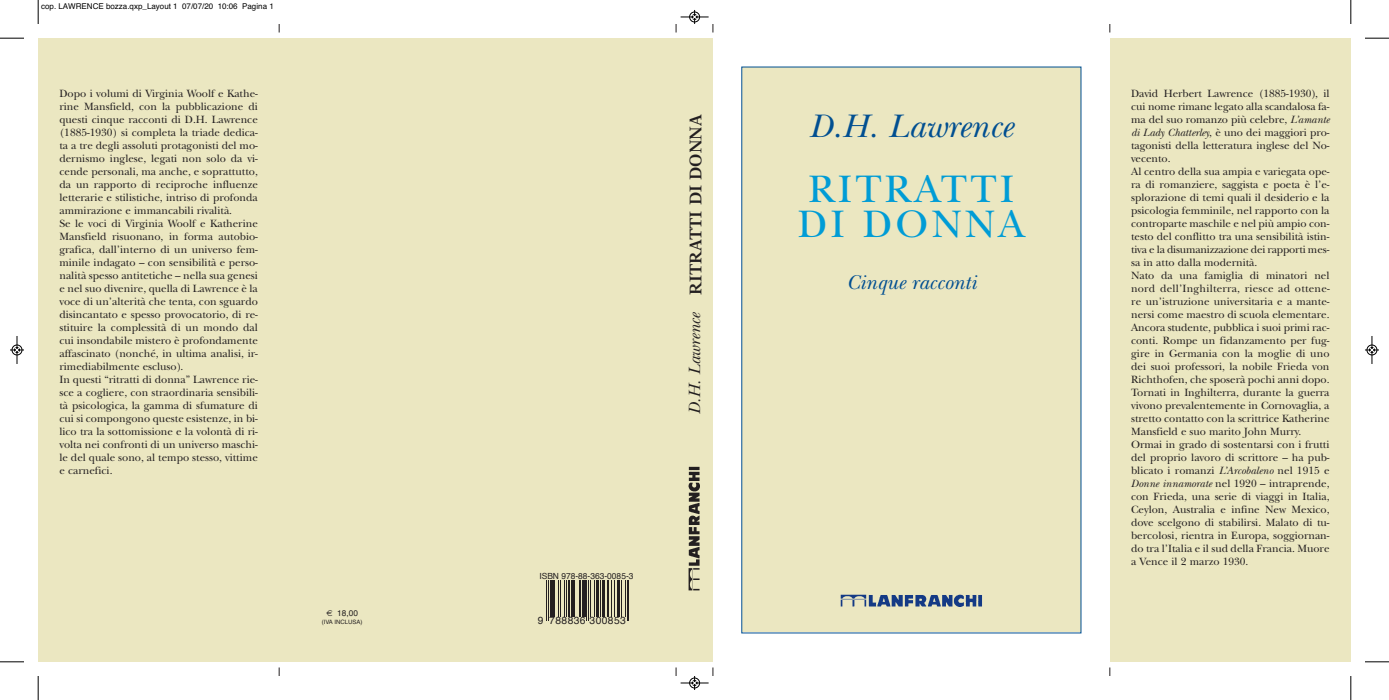
<style>
.page{position:relative;width:1389px;height:700px;background:#fff}
.page>*{position:absolute;margin:0;border:0;box-sizing:border-box;transform-origin:0 0}
.t1{font:40px/35px "New Baskerville";letter-spacing:.08em;color:#009cd6}
.t2{font:italic 34px "New Baskerville";color:#014f91}
.t3{font:italic 21px "New Baskerville";color:#014f91}
.t4{font:600 17px "New Aster";color:#231f20}
.t5{font:11px/13px "New Baskerville";color:#231f20}
.t6{font:10.3px "Helvetica";letter-spacing:.04em;color:#231f20}
.t7{font:8.4px "Helvetica";color:#231f20}
.t8{font:8.3px "Helvetica";color:#231f20}
.t9{font:8px "Helvetica";color:#000}
.t10{font:6px "Helvetica";color:#231f20}
.s1{font-family:"Euro Sans"}
.s2{font-family:"New Baskerville";font-weight:400;font-style:italic}
.s3{font-style:italic}
</style>
<div class="page">
<div style="left:38px;top:38px;width:1313px;height:624px;background:#ebe7c1"></div>
<hr style="left:546px;top:580px;width:1px;height:41px;background:#231f20">
<hr style="left:548px;top:580px;width:1px;height:41px;background:#231f20">
<hr style="left:550px;top:580px;width:2px;height:37px;background:#231f20">
<hr style="left:553px;top:580px;width:2px;height:37px;background:#231f20">
<hr style="left:558px;top:580px;width:1px;height:37px;background:#231f20">
<hr style="left:560px;top:580px;width:1px;height:37px;background:#231f20">
<hr style="left:564px;top:580px;width:1px;height:37px;background:#231f20">
<hr style="left:566px;top:580px;width:1px;height:37px;background:#231f20">
<hr style="left:568px;top:580px;width:2px;height:37px;background:#231f20">
<hr style="left:571px;top:580px;width:2px;height:37px;background:#231f20">
<hr style="left:574px;top:580px;width:1px;height:37px;background:#231f20">
<hr style="left:579px;top:580px;width:1px;height:37px;background:#231f20">
<hr style="left:580px;top:580px;width:1px;height:37px;background:#231f20">
<hr style="left:582px;top:580px;width:4px;height:37px;background:#231f20">
<hr style="left:586px;top:580px;width:1px;height:41px;background:#231f20">
<hr style="left:588px;top:580px;width:1px;height:41px;background:#231f20">
<hr style="left:590px;top:580px;width:1px;height:37px;background:#231f20">
<hr style="left:594px;top:580px;width:1px;height:37px;background:#231f20">
<hr style="left:596px;top:580px;width:3px;height:37px;background:#231f20">
<hr style="left:600px;top:580px;width:1px;height:37px;background:#231f20">
<hr style="left:602px;top:580px;width:3px;height:37px;background:#231f20">
<hr style="left:607px;top:580px;width:1px;height:37px;background:#231f20">
<hr style="left:608px;top:580px;width:1px;height:37px;background:#231f20">
<hr style="left:611px;top:580px;width:1px;height:37px;background:#231f20">
<hr style="left:614px;top:580px;width:1px;height:37px;background:#231f20">
<hr style="left:617px;top:580px;width:3px;height:37px;background:#231f20">
<hr style="left:621px;top:580px;width:1px;height:37px;background:#231f20">
<hr style="left:625px;top:580px;width:1px;height:37px;background:#231f20">
<hr style="left:627px;top:580px;width:1px;height:41px;background:#231f20">
<hr style="left:628px;top:580px;width:1px;height:41px;background:#231f20">
<div style="left:713px;top:38px;width:397px;height:624px;background:#fff"></div>
<div style="left:742px;top:68px;width:338px;height:564px;background:#ebe7c1"></div>
<img style="left:840px;top:594px;width:142px;height:13px">
<img style="left:689px;top:466px;width:11px;height:125px">
<svg style="left:38px;top:0;width:1px;height:24px"></svg>
<svg style="left:0;top:38px;width:24px;height:1px"></svg>
<svg style="left:1350px;top:0;width:1px;height:24px"></svg>
<svg style="left:1365px;top:38px;width:24px;height:1px"></svg>
<svg style="left:38px;top:676px;width:1px;height:24px"></svg>
<svg style="left:0;top:661px;width:24px;height:2px"></svg>
<svg style="left:1350px;top:676px;width:1px;height:24px"></svg>
<svg style="left:1365px;top:661px;width:24px;height:2px"></svg>
<svg style="left:676px;top:10px;width:38px;height:23px"></svg>
<svg style="left:676px;top:667px;width:38px;height:23px"></svg>
<svg style="left:10px;top:336px;width:14px;height:28px"></svg>
<svg style="left:1365px;top:336px;width:14px;height:28px"></svg>
<p class="t9" style="left:41px;top:2px;width:234px">cop. LAWRENCE bozza.qxp_Layout 1 07/07/20 10:06 Pagina 1</p>
<p class="t5" style="left:59px;top:88px;width:200px">Dopo i volumi di Virginia Woolf e Kathe&shy;rine Mansfield, con la pubblicazione di questi cinque racconti di D.H. Lawrence (1885-1930) si completa la triade dedica&shy;ta a tre degli assoluti protagonisti del mo&shy;dernismo inglese, legati non solo da vi&shy;cende personali, ma anche, e soprattutto, da un rapporto di reciproche influenze letterarie e stilistiche, intriso di profonda ammirazione e immancabili rivalità.<br>Se le voci di Virginia Woolf e Katherine Mansfield risuonano, in forma autobio&shy;grafica, dall’interno di un universo fem&shy;minile indagato – con sensibilità e perso&shy;nalità spesso antitetiche – nella sua genesi e nel suo divenire, quella di Lawrence è la voce di un’alterità che tenta, con sguardo disincantato e spesso provocatorio, di re&shy;stituire la complessità di un mondo dal cui insondabile mistero è profondamente affascinato (nonché, in ultima analisi, ir&shy;rimediabilmente escluso).<br>In questi “ritratti di donna” Lawrence rie&shy;sce a cogliere, con straordinaria sensibili&shy;tà psicologica, la gamma di sfumature di cui si compongono queste esistenze, in bi&shy;lico tra la sottomissione e la volontà di ri&shy;volta nei confronti di un universo maschi&shy;le del quale sono, al tempo stesso, vittime e carnefici.</p>
<p class="t8" style="left:326px;top:608px;width:33px"><span class="s1">€</span> 18,00</p>
<p class="t10" style="left:322px;top:618px;width:42px">(IVA INCLUSA)</p>
<h3 class="t4" style="left:688px;top:414px;width:301px;rotate:-90deg"><span class="s2">D.H. Lawrence</span> RITRATTI DI DONNA</h3>
<p class="t7" style="left:539px;top:572px;width:96px">ISBN 978-88-363-0085-3</p>
<p class="t6" style="left:538px;top:617px;width:89px">9 788836 300853</p>
<h2 class="t2" style="left:810px;top:114px;width:204px">D.H. Lawrence</h2>
<h1 class="t1" style="left:798px;top:177px;width:228px">RITRATTI<br>DI DONNA</h1>
<h3 class="t3" style="left:846px;top:275px;width:131px">Cinque racconti</h3>
<p class="t5" style="left:1131px;top:88px;width:200px">David Herbert Lawrence (1885-1930), il cui nome rimane legato alla scandalosa fa&shy;ma del suo romanzo più celebre, <span class="s3">L’amante di Lady Chatterley</span>, è uno dei maggiori pro&shy;tagonisti della letteratura inglese del No&shy;vecento.<br>Al centro della sua ampia e variegata ope&shy;ra di romanziere, saggista e poeta è l’e - splorazione di temi quali il desiderio e la psicologia femminile, nel rapporto con la controparte maschile e nel più ampio con - testo del conflitto tra una sensibilità istin&shy;tiva e la disumanizzazione dei rapporti mes - sa in atto dalla modernità.<br>Nato da una famiglia di minatori nel nord dell’Inghilterra, riesce ad ottene - re un’istruzione universitaria e a mante&shy;nersi come maestro di scuola elementare.<br>Ancora studente, pubblica i suoi primi rac - conti. Rompe un fidanzamento per fug - gire in Germania con la moglie di uno dei suoi professori, la nobile Frieda von Richthofen, che sposerà pochi anni dopo.<br>Tornati in Inghilterra, durante la guerra vivono prevalentemente in Cornovaglia, a stretto contatto con la scrittrice Katherine Mansfield e suo marito John Murry.<br>Ormai in grado di sostentarsi con i frutti del proprio lavoro di scrittore – ha pub&shy;blicato i romanzi <span class="s3">L’Arcobaleno</span> nel 1915 e <span class="s3">Donne innamorate</span> nel 1920 – intraprende, con Frieda, una serie di viaggi in Italia, Ceylon, Australia e infine New Mexico, dove scelgono di stabilirsi. Malato di tu&shy;bercolosi, rientra in Europa, soggiornan&shy;do tra l’Italia e il sud della Francia. Muore a Vence il 2 marzo 1930.</p>
</div>
